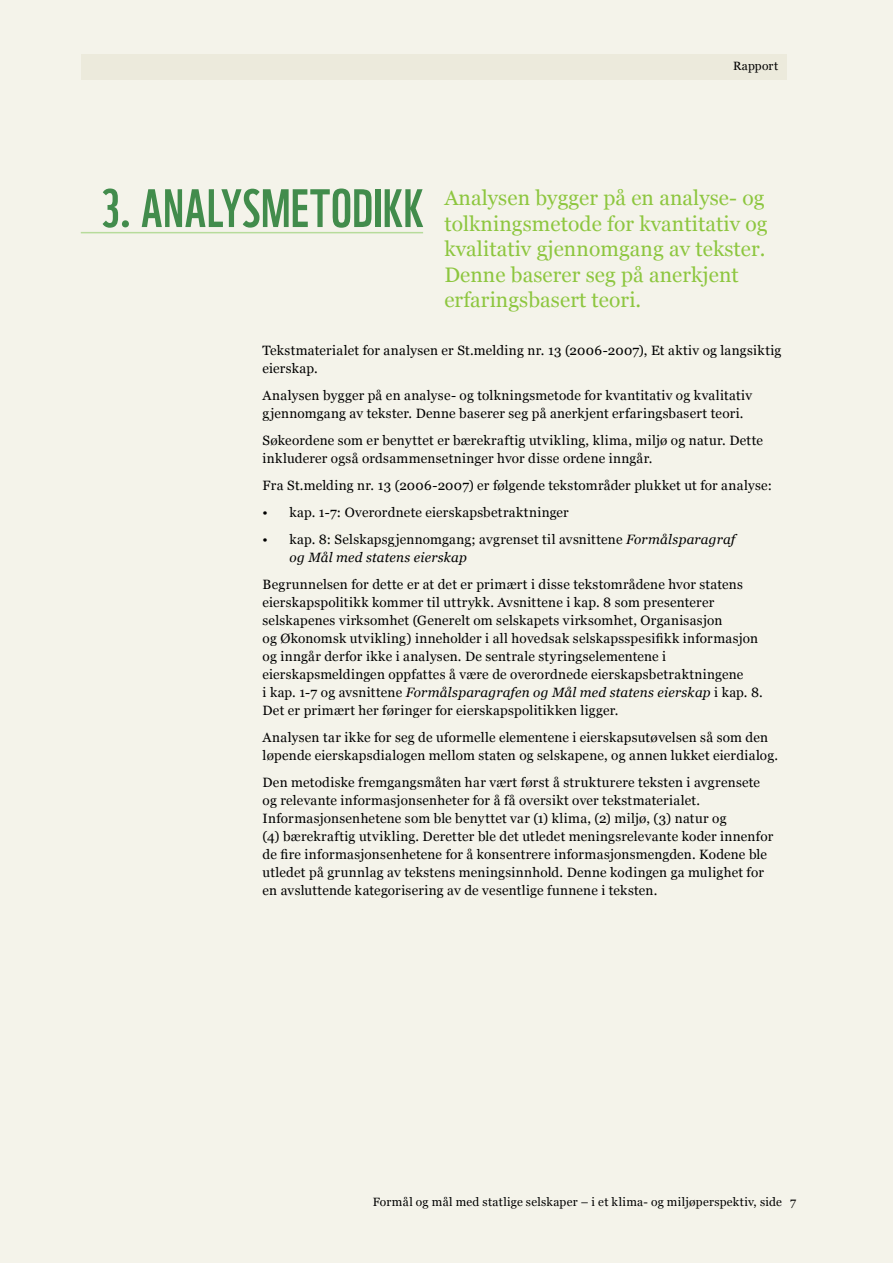
<style>
.page{position:relative;width:893px;height:1263px;background:#f4f3ea}
.page>*{position:absolute;margin:0;border:0;box-sizing:border-box;transform-origin:0 0}
.t1{font:52.5px "WWF";letter-spacing:.015em;color:#428c4c}
.t2{font:21px/25.5px "Georgia";letter-spacing:.005em;color:#8dc63f}
.t3{font:13.5px/18px "Georgia";letter-spacing:.015em;color:#000}
.t4{font:12px "Georgia";letter-spacing:.025em;color:#000}
.s1{font-style:italic}
</style>
<div class="page">
<div style="left:81px;top:54px;width:706px;height:26px;background:#eceadc"></div>
<hr style="left:81px;top:232px;width:342px;height:1px;background:#b7db9b">
<p class="t4" style="left:733px;top:59px;width:47px">Rapport</p>
<h1 class="t1" style="left:101px;top:167px;width:324px">3. ANALYSMETODIKK</h1>
<h2 class="t2" style="left:444px;top:186px;width:325px">Analysen bygger på en analyse- og tolkningsmetode for kvantitativ og kvalitativ gjennomgang av tekster.<br>Denne baserer seg på anerkjent erfaringsbasert teori.</h2>
<p class="t3" style="left:263px;top:342px;width:520px">Tekstmaterialet for analysen er St.melding nr. 13 (2006-2007), Et aktiv og langsiktig eierskap.</p>
<p class="t3" style="left:263px;top:387px;width:491px">Analysen bygger på en analyse- og tolkningsmetode for kvantitativ og kvalitativ gjennomgang av tekster. Denne baserer seg på anerkjent erfaringsbasert teori.</p>
<p class="t3" style="left:263px;top:432px;width:502px">Søkeordene som er benyttet er bærekraftig utvikling, klima, miljø og natur. Dette inkluderer også ordsammensetninger hvor disse ordene inngår.</p>
<p class="t3" style="left:263px;top:477px;width:511px">Fra St.melding nr. 13 (2006-2007) er følgende tekstområder plukket ut for analyse:</p>
<p class="t3" style="left:263px;top:504px;width:308px">• kap. 1-7: Overordnete eierskapsbetraktninger</p>
<p class="t3" style="left:290px;top:531px;width:447px;text-indent:-27px">• kap. 8: Selskapsgjennomgang; avgrenset til avsnittene <span class="s1">Formålsparagraf og Mål med statens eierskap</span></p>
<p class="t3" style="left:263px;top:576px;width:502px">Begrunnelsen for dette er at det er primært i disse tekstområdene hvor statens eierskapspolitikk kommer til uttrykk. Avsnittene i kap. 8 som presenterer selskapenes virksomhet (Generelt om selskapets virksomhet, Organisasjon<br>og Økonomsk utvikling) inneholder i all hovedsak selskapsspesifikk informasjon og inngår derfor ikke i analysen. De sentrale styringselementene i eierskapsmeldingen oppfattes å være de overordnede eierskapsbetraktningene<br>i kap. 1-7 og avsnittene <span class="s1">Formålsparagrafen og Mål med statens eierskap</span> i kap. 8.<br>Det er primært her føringer for eierskapspolitikken ligger.</p>
<p class="t3" style="left:263px;top:729px;width:517px">Analysen tar ikke for seg de uformelle elementene i eierskapsutøvelsen så som den løpende eierskapsdialogen mellom staten og selskapene, og annen lukket eierdialog.</p>
<p class="t3" style="left:263px;top:774px;width:512px">Den metodiske fremgangsmåten har vært først å strukturere teksten i avgrensete og relevante informasjonsenheter for å få oversikt over tekstmaterialet.<br>Informasjonsenhetene som ble benyttet var (1) klima, (2) miljø, (3) natur og<br>(4) bærekraftig utvikling. Deretter ble det utledet meningsrelevante koder innenfor de fire informasjonsenhetene for å konsentrere informasjonsmengden. Kodene ble utledet på grunnlag av tekstens meningsinnhold. Denne kodingen ga mulighet for en avsluttende kategorisering av de vesentlige funnene i teksten.</p>
<p class="t4" style="left:373px;top:1194px;width:425px">Formål og mål med statlige selskaper – i et klima- og miljøperspektiv, side 7</p>
</div>
